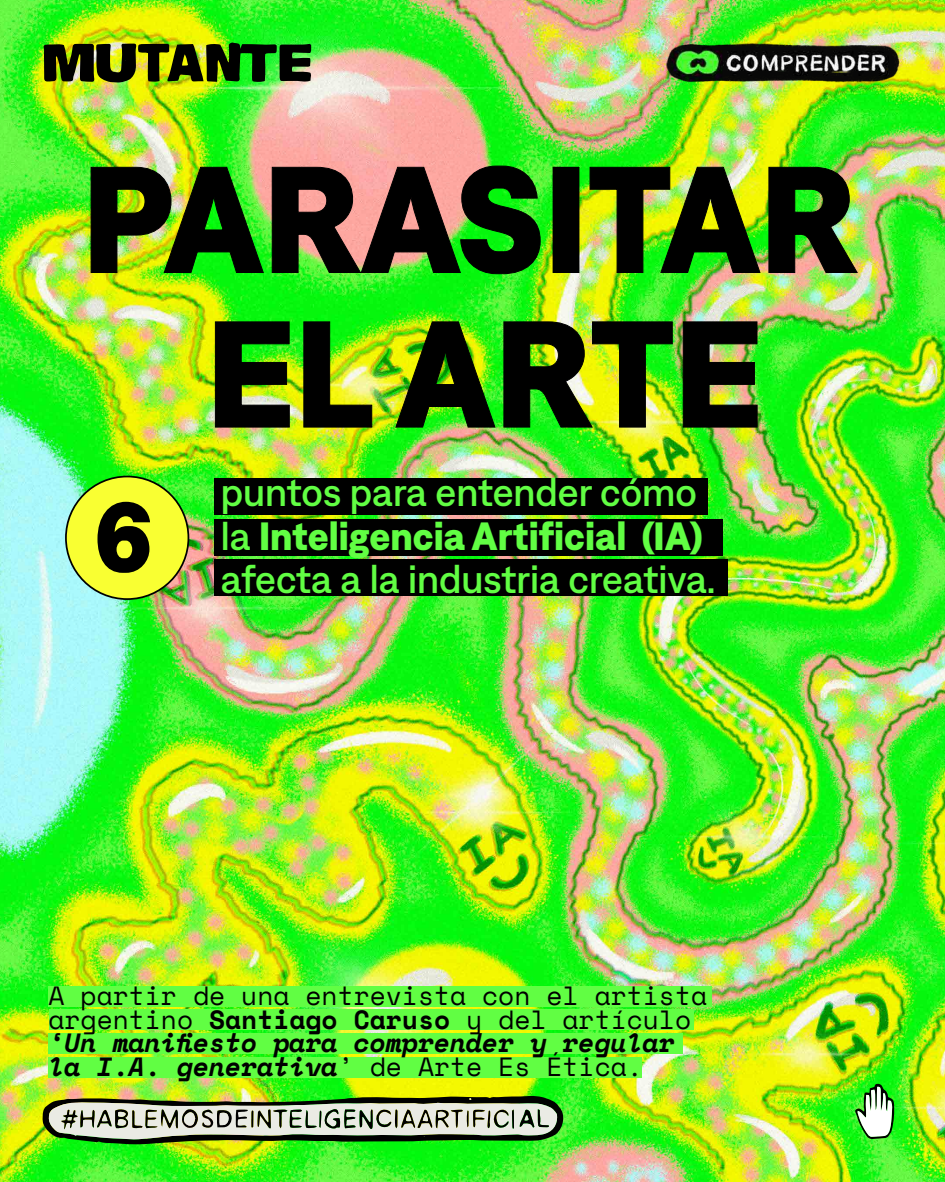
<style>
.page{position:relative;width:945px;height:1182px;background:#fff}
.page>*{position:absolute;margin:0;border:0;box-sizing:border-box;transform-origin:0 0}
.t1{font:700 150.15px/154.4px "Denim";color:#000;text-align:center}
.t2{font:700 99.14px "Denim";color:#000}
.t3{font:500 39.38px/43.8px "Denim";color:#61fe43}
.t4{font:26.25px/23.6px "Space Mono";color:#000}
.s1{font-weight:700}
.s2{font-weight:700;font-style:italic}
</style>
<div class="page">
<img style="left:0;top:0;width:945px;height:1181px">
<div style="left:49px;top:986px;width:663px;height:20px;background:#61fe43"></div>
<div style="left:50px;top:1008px;width:644px;height:21px;background:#61fe43"></div>
<div style="left:49px;top:1033px;width:634px;height:20px;background:#61fe43"></div>
<div style="left:49px;top:1057px;width:593px;height:20px;background:#61fe43"></div>
<img style="left:90px;top:166px;width:174px;height:107px">
<img style="left:271px;top:165px;width:270px;height:109px">
<img style="left:589px;top:166px;width:172px;height:107px">
<img style="left:768px;top:166px;width:91px;height:107px">
<img style="left:215px;top:321px;width:75px;height:107px">
<img style="left:303px;top:321px;width:70px;height:107px">
<img style="left:395px;top:321px;width:101px;height:107px">
<img style="left:503px;top:321px;width:170px;height:107px">
<img style="left:682px;top:321px;width:76px;height:107px">
<div style="left:66px;top:476px;width:122px;height:123px;background:#f9ff32;border-radius:50%"></div>
<div style="left:65px;top:475px;width:124px;height:125px;border:2px solid #000;border-radius:50%"></div>
<div style="left:214px;top:518px;width:509px;height:37px;background:#000"></div>
<div style="left:214px;top:478px;width:493px;height:36px;background:#000"></div>
<div style="left:214px;top:559px;width:514px;height:37px;background:#000"></div>
<img style="left:43px;top:42px;width:269px;height:41px">
<img style="left:42px;top:1095px;width:524px;height:49px">
<svg style="left:855px;top:1083px;width:40px;height:56px"></svg>
<img style="left:658px;top:23px;width:250px;height:73px">
<h1 class="t1" style="left:83px;top:129px;width:778px">PARASITAR<br>EL ARTE</h1>
<h2 class="t2" style="left:94px;top:460px;width:61px">6</h2>
<h3 class="t3" style="left:221px;top:467px;width:496px">puntos para entender cómo la <span class="s1">Inteligencia Artificial (IA) </span>afecta a la industria creativa.</h3>
<p class="t4" style="left:49px;top:982px;width:660px">A partir de una entrevista con el artista argentino <span class="s1">Santiago Caruso</span> y del artículo <span class="s2">‘Un manifiesto para comprender y regular la I.A. generativa</span>’ de Arte Es Ética.</p>
</div>
